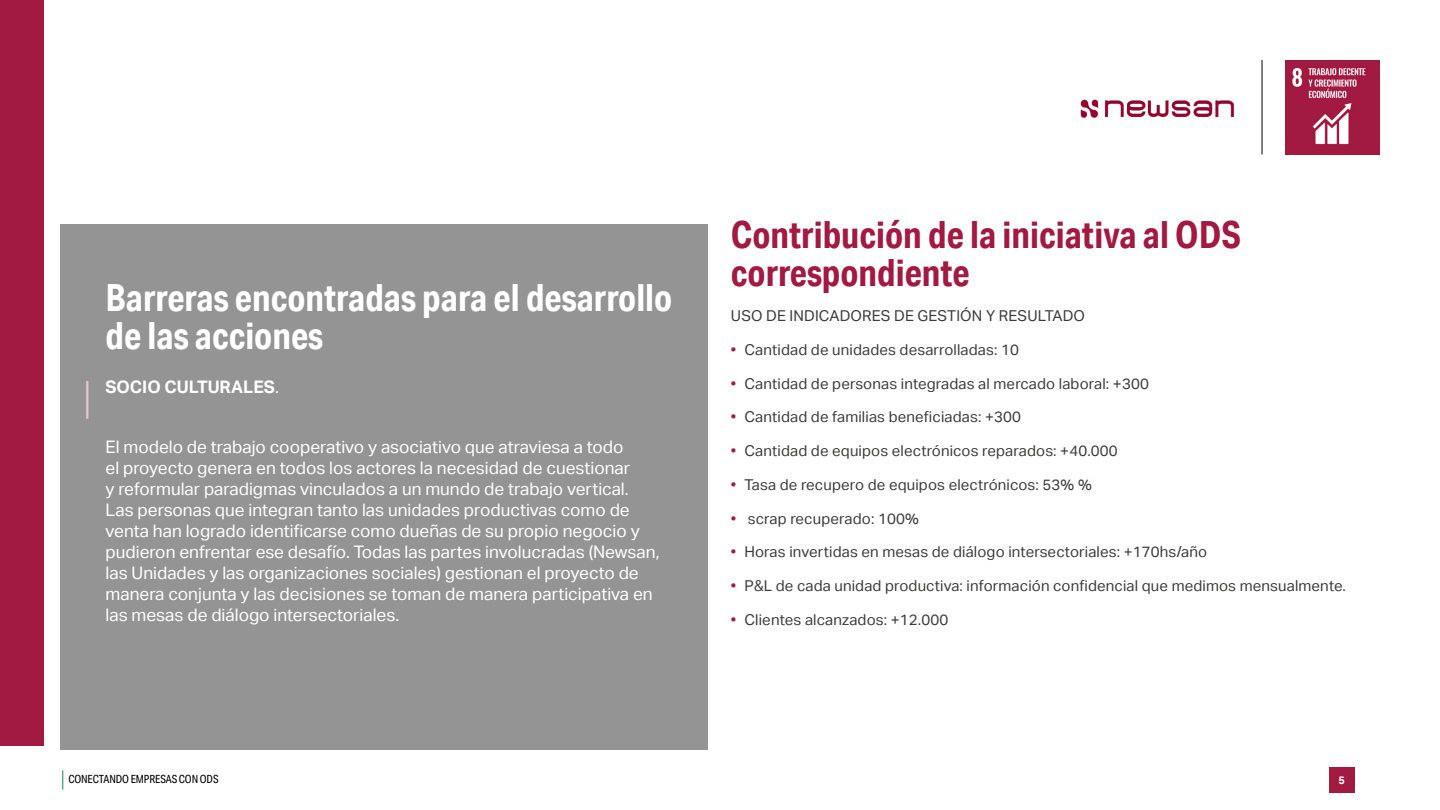
<style>
.page{position:relative;width:1440px;height:810px;background:#fff}
.page>*{position:absolute;margin:0;border:0;box-sizing:border-box;transform-origin:0 0}
.t1{font:700 37.5px/38.2px "Aktiv Grotesk Cd";color:#fff}
.t2{font:700 37.5px/38.2px "Aktiv Grotesk Cd";color:#a21942}
.t3{font:17.25px/21px "Aktiv Grotesk";color:#fff}
.t4{font:700 17.25px "Aktiv Grotesk";color:#fff}
.t5{font:15px "Aktiv Grotesk";letter-spacing:.01em;color:#3c3c3b}
.t6{font:11.25px "Aktiv Grotesk Cd";letter-spacing:-.01em;color:#000}
.t7{font:700 10.88px "Aktiv Grotesk";color:#fff}
.s1{font-weight:400}
.s2{color:#a21942}
</style>
<div class="page">
<svg style="left:62px;top:770px;width:1px;height:20px"></svg>
<div style="left:1329px;top:767px;width:25px;height:26px;background:#a21942"></div>
<img style="left:1285px;top:60px;width:95px;height:95px">
<hr style="left:1262px;top:60px;width:1px;height:94px;background:#000">
<img style="left:1080px;top:99px;width:155px;height:19px">
<div style="left:0;top:0;width:44px;height:746px;background:#a21942"></div>
<div style="left:60px;top:225px;width:648px;height:525px;background:#949494"></div>
<hr style="left:86px;top:381px;width:2px;height:38px;background:#e8c6d0">
<h1 class="t1" style="left:106px;top:278px;width:568px">Barreras encontradas para el desarrollo de las acciones</h1>
<p class="t4" style="left:106px;top:377px;width:175px">SOCIO CULTURALES<span class="s1">.</span></p>
<p class="t3" style="left:106px;top:437px;width:556px">El modelo de trabajo cooperativo y asociativo que atraviesa a todo<br>el proyecto genera en todos los actores la necesidad de cuestionar<br>y reformular paradigmas vinculados a un mundo de trabajo vertical.<br>Las personas que integran tanto las unidades productivas como de venta han logrado identificarse como dueñas de su propio negocio y pudieron enfrentar ese desafío. Todas las partes involucradas (Newsan, las Unidades y las organizaciones sociales) gestionan el proyecto de manera conjunta y las decisiones se toman de manera participativa en las mesas de diálogo intersectoriales.</p>
<h1 class="t2" style="left:731px;top:215px;width:512px">Contribución de la iniciativa al ODS correspondiente</h1>
<p class="t5" style="left:731px;top:307px;width:356px">USO DE INDICADORES DE GESTIÓN Y RESULTADO</p>
<p class="t5" style="left:731px;top:341px;width:290px"><span class="s2">•</span> Cantidad de unidades desarrolladas: 10</p>
<p class="t5" style="left:731px;top:375px;width:419px"><span class="s2">•</span> Cantidad de personas integradas al mercado laboral: +300</p>
<p class="t5" style="left:731px;top:409px;width:292px"><span class="s2">•</span> Cantidad de familias beneficiadas: +300</p>
<p class="t5" style="left:731px;top:442px;width:388px"><span class="s2">•</span> Cantidad de equipos electrónicos reparados: +40.000</p>
<p class="t5" style="left:731px;top:476px;width:362px"><span class="s2">•</span> Tasa de recupero de equipos electrónicos: 53% %</p>
<p class="t5" style="left:731px;top:510px;width:189px"><span class="s2">•</span> scrap recuperado: 100%</p>
<p class="t5" style="left:731px;top:544px;width:478px"><span class="s2">•</span> Horas invertidas en mesas de diálogo intersectoriales: +170hs/año</p>
<p class="t5" style="left:731px;top:577px;width:616px"><span class="s2">•</span> P&amp;L de cada unidad productiva: información confidencial que medimos mensualmente.</p>
<p class="t5" style="left:731px;top:611px;width:219px"><span class="s2">•</span> Clientes alcanzados: +12.000</p>
<p class="t6" style="left:68px;top:773px;width:152px">CONECTANDO EMPRESAS CON ODS</p>
<p class="t7" style="left:1338px;top:774px;width:8px">5</p>
</div>
